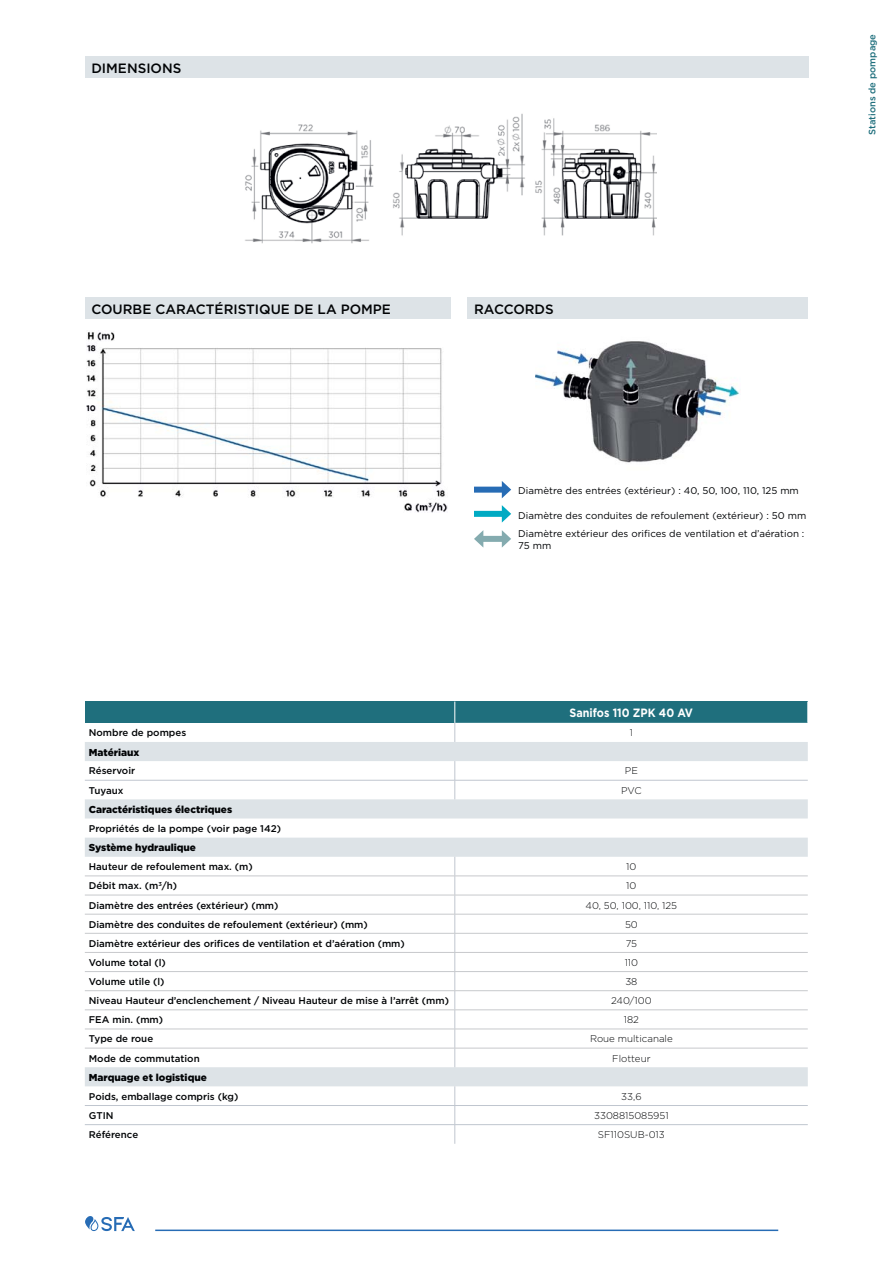
<style>
.page{position:relative;width:893px;height:1263px;background:#fff}
.page>*{position:absolute;margin:0;border:0;box-sizing:border-box;transform-origin:0 0}
.t1{font:500 13.5px "Gotham";color:#010305}
.t2{font:700 12px "Gotham";color:#fff;scale:.9 1}
.t3{font:900 10.05px "Gotham";color:#010305}
.t4{font:500 9.75px "Gotham";color:#010305}
.t5{font:9.75px/18.1px "Gotham";color:#010305}
.t6{font:300 9.75px "Gotham";color:#010305}
.t7{font:300 9.75px "Gotham";color:#010305;scale:.91 1}
.t8{font:500 9.3px "Gotham";color:#1f6f7d}
</style>
<div class="page">
<img style="left:245px;top:113px;width:412px;height:131px">
<img style="left:86px;top:331px;width:361px;height:182px">
<img style="left:535px;top:341px;width:205px;height:122px">
<hr style="left:155px;top:1230px;width:623px;height:1px;background:#276cb5">
<svg style="left:85px;top:1216px;width:50px;height:15px"></svg>
<div style="left:85px;top:57px;width:723px;height:21px;background:#dde3e7"></div>
<div style="left:468px;top:298px;width:340px;height:21px;background:#dde3e7"></div>
<div style="left:85px;top:298px;width:366px;height:21px;background:#dde3e7"></div>
<div style="left:474px;top:487px;width:30px;height:6px;background:#276cb5"></div>
<svg style="left:502px;top:481px;width:9px;height:17px"></svg>
<div style="left:474px;top:511px;width:30px;height:6px;background:#00aac3"></div>
<svg style="left:502px;top:505px;width:9px;height:18px"></svg>
<div style="left:481px;top:536px;width:23px;height:6px;background:#84abaf"></div>
<svg style="left:474px;top:530px;width:9px;height:17px"></svg>
<svg style="left:502px;top:530px;width:9px;height:18px"></svg>
<div style="left:85px;top:702px;width:723px;height:21px;background:#1f6f7d"></div>
<svg style="left:85px;top:742px;width:723px;height:115px"></svg>
<svg style="left:454px;top:761px;width:1px;height:38px"></svg>
<svg style="left:85px;top:857px;width:723px;height:287px"></svg>
<hr style="left:85px;top:1105px;width:723px;height:1px;background:#c0c6cf">
<hr style="left:85px;top:1124px;width:723px;height:1px;background:#c0c6cf">
<hr style="left:85px;top:780px;width:723px;height:1px;background:#c0c6cf">
<svg style="left:454px;top:702px;width:1px;height:40px"></svg>
<svg style="left:807px;top:702px;width:1px;height:21px"></svg>
<hr style="left:85px;top:876px;width:723px;height:1px;background:#c7c9cc">
<hr style="left:85px;top:895px;width:723px;height:1px;background:#c7c9cc">
<hr style="left:85px;top:914px;width:723px;height:1px;background:#c7c9cc">
<hr style="left:85px;top:933px;width:723px;height:1px;background:#c7c9cc">
<hr style="left:85px;top:952px;width:723px;height:1px;background:#c7c9cc">
<hr style="left:85px;top:971px;width:723px;height:1px;background:#c7c9cc">
<hr style="left:85px;top:990px;width:723px;height:1px;background:#c7c9cc">
<hr style="left:85px;top:1010px;width:723px;height:1px;background:#c7c9cc">
<hr style="left:85px;top:1029px;width:723px;height:1px;background:#c7c9cc">
<hr style="left:85px;top:1048px;width:723px;height:1px;background:#c7c9cc">
<h1 class="t1" style="left:91px;top:63px;width:91px">DIMENSIONS</h1>
<h1 class="t1" style="left:91px;top:304px;width:301px">COURBE CARACTÉRISTIQUE DE LA POMPE</h1>
<h1 class="t1" style="left:474px;top:304px;width:81px">RACCORDS</h1>
<p class="t8" style="left:869px;top:135px;width:103px;rotate:-90deg">Stations de pompage</p>
<p class="t5" style="left:518px;top:482px;width:282px">Diamètre des entrées (extérieur) : 40, 50, 100, 110, 125 mm</p>
<p class="t5" style="left:518px;top:507px;width:289px">Diamètre des conduites de refoulement (extérieur) : 50 mm<br>Diamètre extérieur des orifices de ventilation et d’aération :</p>
<p class="t5" style="left:518px;top:537px;width:35px">75 mm</p>
<p class="t2" style="left:569px;top:708px;width:139px">Sanifos 110 ZPK 40 AV</p>
<p class="t4" style="left:89px;top:729px;width:99px">Nombre de pompes</p>
<p class="t7" style="left:630px;top:729px;width:5px">1</p>
<p class="t3" style="left:89px;top:748px;width:52px">Matériaux</p>
<p class="t4" style="left:89px;top:767px;width:48px">Réservoir</p>
<p class="t6" style="left:625px;top:767px;width:15px">PE</p>
<p class="t4" style="left:89px;top:787px;width:36px">Tuyaux</p>
<p class="t6" style="left:621px;top:787px;width:22px">PVC</p>
<p class="t3" style="left:89px;top:806px;width:145px">Caractéristiques électriques</p>
<p class="t4" style="left:89px;top:825px;width:194px">Propriétés de la pompe (voir page 142)</p>
<p class="t3" style="left:89px;top:844px;width:109px">Système hydraulique</p>
<p class="t4" style="left:89px;top:863px;width:165px">Hauteur de refoulement max. (m)</p>
<p class="t6" style="left:626px;top:863px;width:12px">10</p>
<p class="t4" style="left:89px;top:882px;width:90px">Débit max. (m<sup>3</sup>/h)</p>
<p class="t6" style="left:626px;top:882px;width:12px">10</p>
<p class="t4" style="left:89px;top:901px;width:191px">Diamètre des entrées (extérieur) (mm)</p>
<p class="t6" style="left:586px;top:901px;width:93px">40, 50, 100, 110, 125</p>
<p class="t4" style="left:89px;top:921px;width:280px">Diamètre des conduites de refoulement (extérieur) (mm)</p>
<p class="t6" style="left:625px;top:920px;width:14px">50</p>
<p class="t4" style="left:89px;top:940px;width:317px">Diamètre extérieur des orifices de ventilation et d’aération (mm)</p>
<p class="t6" style="left:626px;top:939px;width:13px">75</p>
<p class="t4" style="left:89px;top:959px;width:79px">Volume total (l)</p>
<p class="t6" style="left:625px;top:959px;width:15px">110</p>
<p class="t4" style="left:89px;top:978px;width:77px">Volume utile (l)</p>
<p class="t6" style="left:625px;top:978px;width:14px">38</p>
<p class="t4" style="left:89px;top:997px;width:362px">Niveau Hauteur d’enclenchement / Niveau Hauteur de mise à l’arrêt (mm)</p>
<p class="t6" style="left:611px;top:997px;width:42px">240/100</p>
<p class="t4" style="left:89px;top:1016px;width:76px">FEA min. (mm)</p>
<p class="t6" style="left:624px;top:1016px;width:17px">182</p>
<p class="t4" style="left:89px;top:1035px;width:66px">Type de roue</p>
<p class="t6" style="left:590px;top:1035px;width:84px">Roue multicanale</p>
<p class="t4" style="left:89px;top:1055px;width:112px">Mode de commutation</p>
<p class="t6" style="left:612px;top:1054px;width:40px">Flotteur</p>
<p class="t3" style="left:89px;top:1074px;width:120px">Marquage et logistique</p>
<p class="t4" style="left:89px;top:1093px;width:151px">Poids, emballage compris (kg)</p>
<p class="t6" style="left:621px;top:1092px;width:22px">33,6</p>
<p class="t4" style="left:89px;top:1112px;width:26px">GTIN</p>
<p class="t6" style="left:594px;top:1112px;width:76px">3308815085951</p>
<p class="t4" style="left:89px;top:1131px;width:51px">Référence</p>
<p class="t6" style="left:598px;top:1131px;width:68px">SF110SUB-013</p>
</div>
